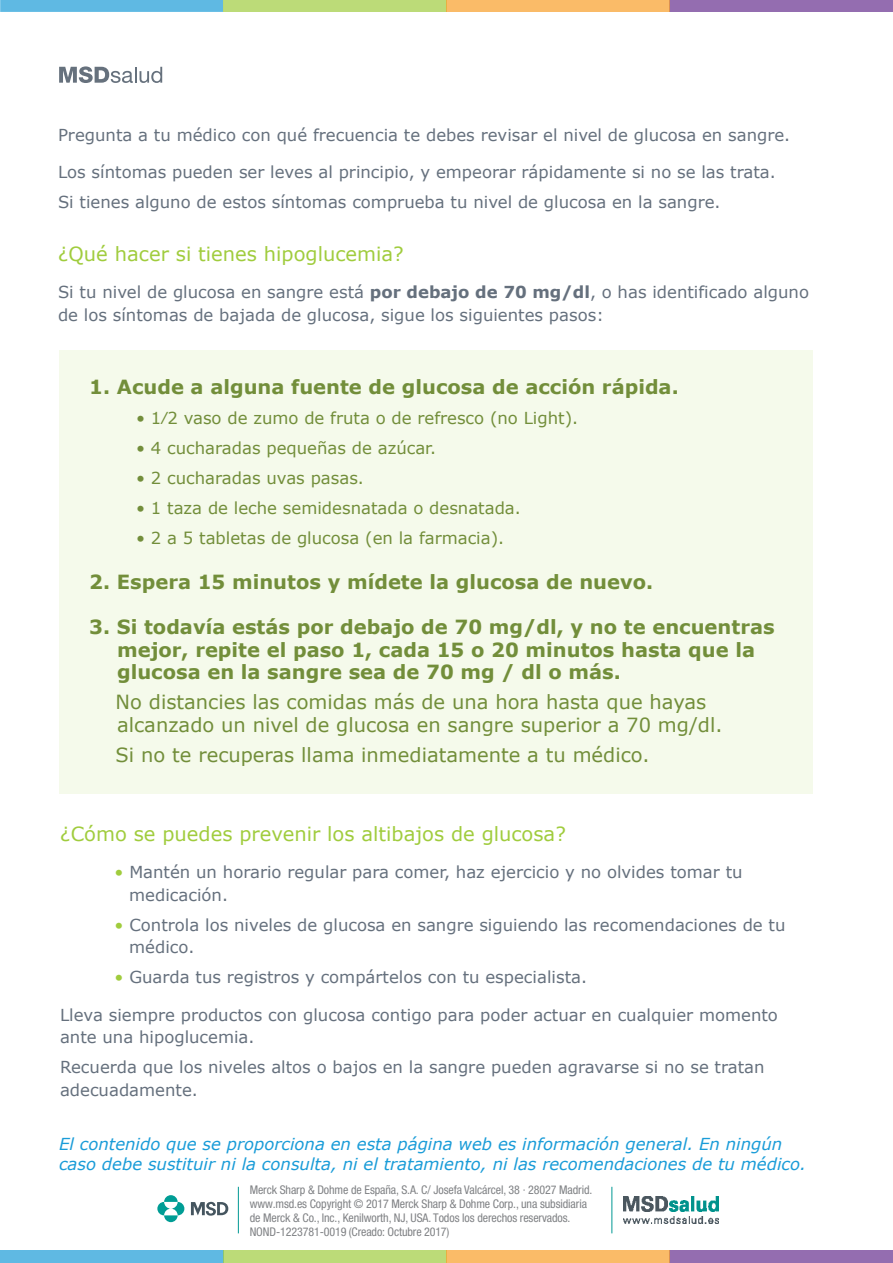
<style>
.page{position:relative;width:893px;height:1263px;background:#fff}
.page>*{position:absolute;margin:0;border:0;box-sizing:border-box;transform-origin:0 0}
.t1{font:700 19.5px/22.5px "Verdana";color:#728e3a}
.t2{font:19.5px/22.5px "Verdana";color:#728e3a}
.t3{font:19.5px "Verdana";color:#a0cc3d}
.t4{font:16.5px/22.5px "Verdana";color:#65707d}
.t5{font:16.5px "Verdana";color:#728e3a}
.t6{font:italic 16.5px/19.5px "Verdana";color:#1a9cd8}
.t7{font:condensed 12px/14px "Helvetica Neue LT Std";letter-spacing:-.01em;color:#808285}
.s1{font-weight:700}
.s2{color:#a0cc3d}
</style>
<div class="page">
<svg style="left:59px;top:66px;width:103px;height:17px"></svg>
<div style="left:670px;top:1251px;width:223px;height:12px;background:#946db0"></div>
<div style="left:0;top:1251px;width:223px;height:12px;background:#5fb9e3"></div>
<div style="left:223px;top:1251px;width:224px;height:12px;background:#bcdb78"></div>
<div style="left:447px;top:1251px;width:223px;height:12px;background:#fabb68"></div>
<div style="left:670px;top:0;width:223px;height:12px;background:#946db0"></div>
<div style="left:0;top:0;width:223px;height:12px;background:#5fb9e3"></div>
<div style="left:223px;top:0;width:224px;height:12px;background:#bcdb78"></div>
<div style="left:447px;top:0;width:223px;height:12px;background:#fabb68"></div>
<div style="left:59px;top:351px;width:753px;height:443px;background:#f5faeb"></div>
<hr style="left:238px;top:1187px;width:1px;height:46px;background:#009894">
<hr style="left:611px;top:1187px;width:1px;height:46px;background:#009894">
<img style="left:623px;top:1197px;width:96px;height:26px">
<svg style="left:164px;top:1195px;width:14px;height:7px"></svg>
<svg style="left:164px;top:1215px;width:14px;height:7px"></svg>
<svg style="left:157px;top:1202px;width:14px;height:13px"></svg>
<svg style="left:171px;top:1202px;width:13px;height:13px"></svg>
<svg style="left:191px;top:1202px;width:37px;height:14px"></svg>
<p class="t4" style="left:58px;top:123px;width:734px">Pregunta a tu médico con qué frecuencia te debes revisar el nivel de glucosa en sangre.</p>
<p class="t4" style="left:58px;top:157px;width:719px;line-height:30px">Los síntomas pueden ser leves al principio, y empeorar rápidamente si no se las trata.<br>Si tienes alguno de estos síntomas comprueba tu nivel de glucosa en la sangre.</p>
<p class="t3" style="left:58px;top:240px;width:347px">¿Qué hacer si tienes hipoglucemia?</p>
<p class="t4" style="left:58px;top:281px;width:753px">Si tu nivel de glucosa en sangre está <span class="s1">por debajo de 70 mg/dl</span>, o has identificado alguno de los síntomas de bajada de glucosa, sigue los siguientes pasos:</p>
<p class="t1" style="left:89px;top:375px;width:591px">1. Acude a alguna fuente de glucosa de acción rápida.</p>
<p class="t5" style="left:136px;top:407px;width:444px">• 1⁄2 vaso de zumo de fruta o de refresco (no Light).</p>
<p class="t5" style="left:136px;top:437px;width:301px">• 4 cucharadas pequeñas de azúcar.</p>
<p class="t5" style="left:136px;top:467px;width:229px">• 2 cucharadas uvas pasas.</p>
<p class="t5" style="left:136px;top:497px;width:386px">• 1 taza de leche semidesnatada o desnatada.</p>
<p class="t5" style="left:136px;top:527px;width:370px">• 2 a 5 tabletas de glucosa (en la farmacia).</p>
<p class="t1" style="left:89px;top:570px;width:565px">2. Espera 15 minutos y mídete la glucosa de nuevo.</p>
<p class="t1" style="left:117px;top:615px;width:659px;text-indent:-28px">3. Si todavía estás por debajo de 70 mg/dl, y no te encuentras mejor, repite el paso 1, cada 15 o 20 minutos hasta que la glucosa en la sangre sea de 70 mg / dl o más.</p>
<p class="t2" style="left:116px;top:691px;width:608px">No distancies las comidas más de una hora hasta que hayas alcanzado un nivel de glucosa en sangre superior a 70 mg/dl.</p>
<p class="t2" style="left:116px;top:743px;width:535px">Si no te recuperas llama inmediatamente a tu médico.</p>
<p class="t3" style="left:60px;top:820px;width:507px">¿Cómo se puedes prevenir los altibajos de glucosa?</p>
<p class="t4" style="left:129px;top:861px;width:615px;text-indent:-15px"><span class="s2">•</span> Mantén un horario regular para comer, haz ejercicio y no olvides tomar tu medicación.</p>
<p class="t4" style="left:129px;top:913px;width:658px;text-indent:-15px"><span class="s2">•</span> Controla los niveles de glucosa en sangre siguiendo las recomendaciones de tu médico.</p>
<p class="t4" style="left:115px;top:966px;width:474px"><span class="s2">•</span> Guarda tus registros y compártelos con tu especialista.</p>
<p class="t4" style="left:60px;top:1003px;width:719px">Lleva siempre productos con glucosa contigo para poder actuar en cualquier momento ante una hipoglucemia.</p>
<p class="t4" style="left:60px;top:1056px;width:706px">Recuerda que los niveles altos o bajos en la sangre pueden agravarse si no se tratan adecuadamente.</p>
<p class="t6" style="left:59px;top:1134px;width:749px">El contenido que se proporciona en esta página web es información general. En ningún caso debe sustituir ni la consulta, ni el tratamiento, ni las recomendaciones de tu médico.</p>
<p class="t7" style="left:250px;top:1183px;width:344px">Merck Sharp &amp; Dohme de España, S.A. C/ Josefa Valcárcel, 38 · 28027 Madrid. www.msd.es Copyright © 2017 Merck Sharp &amp; Dohme Corp., una subsidiaria de Merck &amp; Co., Inc., Kenilworth, NJ, USA. Todos los derechos reservados.<br>NOND-1223781-0019 (Creado: Octubre 2017)</p>
</div>
